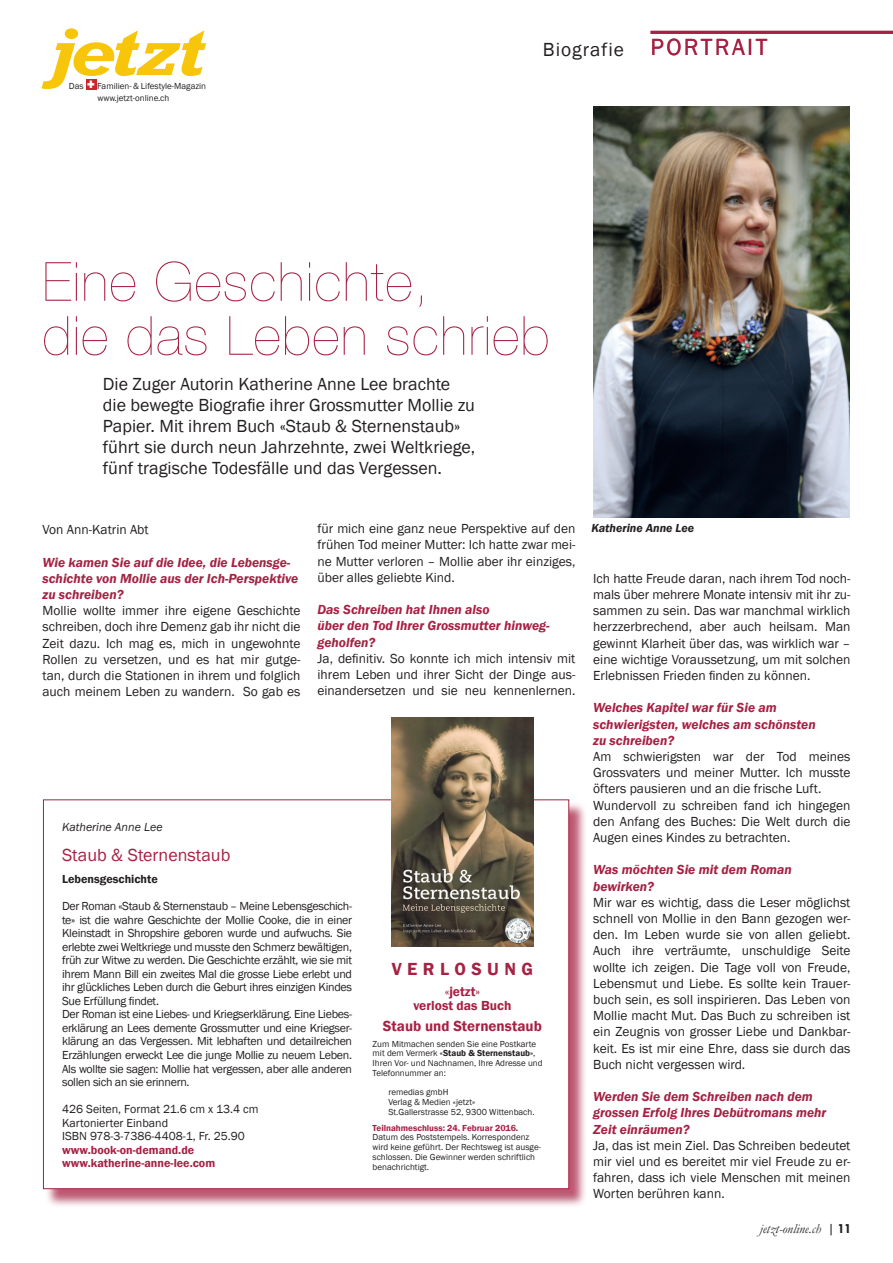
<style>
.page{position:relative;width:893px;height:1263px;background:#fff}
.page>*{position:absolute;margin:0;border:0;box-sizing:border-box;transform-origin:0 0}
.t1{font:italic 700 67.5px "Rockwell";letter-spacing:-.04em;color:#f7c509;scale:1.25 1}
.t2{font:200 54px/54px "Helvetica Neue";letter-spacing:.025em;color:#a62143}
.t3{font:19.5px "Franklin Gothic";letter-spacing:.05em;color:#231f20}
.t4{font:18px/21px "Franklin Gothic";color:#231f20}
.t5{font:18px "Franklin Gothic";color:#a62143}
.t6{font:600 18px "Franklin Gothic";letter-spacing:.3em;color:#a62143}
.t7{font:600 15px "Franklin Gothic";color:#a62143}
.t8{font:13.5px/16.2px "Franklin Gothic";color:#231f20;text-align:justify}
.t9{font:italic 600 13.5px/16.2px "Franklin Gothic";color:#a62143}
.t10{font:600 13.5px/14.2px "Franklin Gothic";color:#a62143;text-align:center}
.t11{font:italic 13.5px "Garamond";color:#231f20}
.t12{font:12px/13.5px "Franklin Gothic";letter-spacing:-.025em;color:#231f20}
.t13{font:12px/13.5px "Franklin Gothic";color:#231f20}
.t14{font:600 12px/13.5px "Franklin Gothic";color:#a62143}
.t15{font:italic 600 12px "Franklin Gothic";color:#231f20}
.t16{font:italic 12px "Franklin Gothic";color:#231f20}
.t17{font:600 12px "Franklin Gothic";color:#231f20}
.t18{font:9px/9.8px "Franklin Gothic";color:#231f20}
.t19{font:600 9px "Franklin Gothic";color:#a62143}
.s1{font-size:24px;color:#a62143}
.s2{font-weight:400}
.s3{font-weight:600}
.s4{font-family:"Franklin Gothic";font-style:normal}
.s5{font-family:"Tw Cen";font-weight:800;font-style:normal;font-stretch:condensed}
</style>
<div class="page">
<hr style="left:651px;top:31px;width:242px;height:3px;background:#a62143">
<img style="left:593px;top:107px;width:257px;height:410px">
<div style="left:46px;top:802px;width:542px;height:406px;background:#a62143;opacity:.75"></div>
<div style="left:43px;top:799px;width:526px;height:390px;background:#fff;border:1px solid #a62143"></div>
<img style="left:391px;top:717px;width:143px;height:229px">
<div style="left:86px;top:79px;width:10px;height:10px;background:#d1232a"></div>
<h1 class="t1" style="left:46px;top:12px;width:127px">jetzt</h1>
<p class="t18" style="left:69px;top:81px;width:16px">Das</p>
<p class="t18" style="left:97px;top:80px;width:110px;line-height:12px">Familien- &amp; Lifestyle-Magazin www.jetzt-online.ch</p>
<h3 class="t3" style="left:543px;top:37px;width:226px">Biografie <span class="s1">PORTRAIT</span></h3>
<h2 class="t2" style="left:43px;top:254px;width:509px">Eine Geschichte,<br>die das Leben schrieb</h2>
<p class="t4" style="left:103px;top:374px;width:374px">Die Zuger Autorin Katherine Anne Lee brachte die bewegte Biografie ihrer Grossmutter Mollie zu Papier. Mit ihrem Buch «Staub &amp; Sternenstaub» führt sie durch neun Jahrzehnte, zwei Weltkriege, fünf tragische Todesfälle und das Vergessen.</p>
<p class="t8" style="left:43px;top:522px;width:108px">Von Ann-Katrin Abt</p>
<p class="t9" style="left:43px;top:554px;width:257px">Wie kamen Sie auf die Idee, die Lebensge&shy;schichte von Mollie aus der Ich-Perspektive zu schreiben?</p>
<p class="t8" style="left:43px;top:603px;width:259px">Mollie wollte immer ihre eigene Geschichte schreiben, doch ihre Demenz gab ihr nicht die Zeit dazu. Ich mag es, mich in ungewohnte Rollen zu versetzen, und es hat mir gutge&shy;tan, durch die Stationen in ihrem und folglich auch meinem Leben zu wandern. So gab es</p>
<p class="t8" style="left:317px;top:521px;width:259px">für mich eine ganz neue Perspektive auf den frühen Tod meiner Mutter: Ich hatte zwar mei&shy;ne Mutter verloren – Mollie aber ihr einziges, über alles geliebte Kind.</p>
<p class="t9" style="left:317px;top:602px;width:233px">Das Schreiben hat Ihnen also<br>über den Tod Ihrer Grossmutter hinweg&shy;geholfen?</p>
<p class="t8" style="left:317px;top:650px;width:259px">Ja, definitiv. So konnte ich mich intensiv mit ihrem Leben und ihrer Sicht der Dinge aus&shy;einandersetzen und sie neu kennenlernen.</p>
<p class="t16" style="left:62px;top:819px;width:102px">Katherine Anne Lee</p>
<h3 class="t5" style="left:62px;top:844px;width:170px">Staub &amp; Sternenstaub</h3>
<p class="t17" style="left:62px;top:872px;width:97px">Lebensgeschichte</p>
<p class="t12" style="left:62px;top:900px;width:292px">Der Roman «Staub &amp; Sternenstaub – Meine Lebensgeschich&shy;te» ist die wahre Geschichte der Mollie Cooke, die in einer Kleinstadt in Shropshire geboren wurde und aufwuchs. Sie erlebte zwei Weltkriege und musste den Schmerz bewältigen, früh zur Witwe zu werden. Die Geschichte erzählt, wie sie mit ihrem Mann Bill ein zweites Mal die grosse Liebe erlebt und ihr glückliches Leben durch die Geburt ihres einzigen Kindes Sue Erfüllung findet.<br>Der Roman ist eine Liebes- und Kriegserklärung. Eine Liebes&shy;erklärung an Lees demente Grossmutter und eine Kriegser&shy;klärung an das Vergessen. Mit lebhaften und detailreichen Erzählungen erweckt Lee die junge Mollie zu neuem Leben.<br>Als wollte sie sagen: Mollie hat vergessen, aber alle anderen sollen sich an sie erinnern.</p>
<p class="t13" style="left:62px;top:1102px;width:198px">426 Seiten, Format 21.6 cm x 13.4 cm<br>Kartonierter Einband<br>ISBN 978-3-7386-4408-1, Fr. 25.90</p>
<p class="t14" style="left:62px;top:1143px;width:155px">www.book-on-demand.de www.katherine-anne-lee.com</p>
<h3 class="t6" style="left:392px;top:958px;width:143px">VERLOSUNG</h3>
<p class="t10" style="left:413px;top:984px;width:100px"><span class="s2">«</span>jetzt<span class="s2">»<br></span>verlost das Buch</p>
<p class="t7" style="left:383px;top:1016px;width:160px">Staub und Sternenstaub</p>
<p class="t18" style="left:373px;top:1039px;width:172px">Zum Mitmachen senden Sie eine Postkarte mit dem Vermerk <span class="s3">«Staub &amp; Sternenstaub»</span>, Ihren Vor- und Nachnamen, Ihre Adresse und Telefonnummer an:</p>
<p class="t18" style="left:388px;top:1087px;width:148px">remedias gmbH<br>Verlag &amp; Medien «jetzt»<br>St.Gallerstrasse 52, 9300 Wittenbach.</p>
<p class="t19" style="left:373px;top:1122px;width:147px">Teilnahmeschluss: 24. Februar 2016.</p>
<p class="t18" style="left:373px;top:1132px;width:170px">Datum des Poststempels. Korrespondenz wird keine geführt. Der Rechtsweg ist ausge&shy;schlossen. Die Gewinner werden schriftlich benachrichtigt.</p>
<p class="t15" style="left:591px;top:521px;width:104px">Katherine Anne Lee</p>
<p class="t8" style="left:593px;top:570px;width:259px">Ich hatte Freude daran, nach ihrem Tod noch&shy;mals über mehrere Monate intensiv mit ihr zu&shy;sammen zu sein. Das war manchmal wirklich herzzerbrechend, aber auch heilsam. Man gewinnt Klarheit über das, was wirklich war – eine wichtige Voraussetzung, um mit solchen Erlebnissen Frieden finden zu können.</p>
<p class="t9" style="left:593px;top:700px;width:224px">Welches Kapitel war für Sie am schwierigsten, welches am schönsten zu schreiben?</p>
<p class="t8" style="left:593px;top:749px;width:259px;text-align:left">Am schwierigsten war der Tod meines Grossvaters und meiner Mutter. Ich musste öfters pausieren und an die frische Luft.<br>Wundervoll zu schreiben fand ich hingegen den Anfang des Buches: Die Welt durch die Augen eines Kindes zu betrachten.</p>
<p class="t9" style="left:593px;top:862px;width:200px">Was möchten Sie mit dem Roman bewirken?</p>
<p class="t8" style="left:593px;top:894px;width:259px">Mir war es wichtig, dass die Leser möglichst schnell von Mollie in den Bann gezogen wer&shy;den. Im Leben wurde sie von allen geliebt.<br>Auch ihre verträumte, unschuldige Seite wollte ich zeigen. Die Tage voll von Freude, Lebensmut und Liebe. Es sollte kein Trauer&shy;buch sein, es soll inspirieren. Das Leben von Mollie macht Mut. Das Buch zu schreiben ist ein Zeugnis von grosser Liebe und Dankbar&shy;keit. Es ist mir eine Ehre, dass sie durch das Buch nicht vergessen wird.</p>
<p class="t9" style="left:593px;top:1088px;width:235px">Werden Sie dem Schreiben nach dem grossen Erfolg Ihres Debütromans mehr<br>Zeit einräumen?</p>
<p class="t8" style="left:593px;top:1137px;width:259px">Ja, das ist mein Ziel. Das Schreiben bedeutet mir viel und es bereitet mir viel Freude zu er&shy;fahren, dass ich viele Menschen mit meinen Worten berühren kann.</p>
<p class="t11" style="left:760px;top:1219px;width:93px">jetzt-online.ch <span class="s4">|</span> <span class="s5">11</span></p>
</div>
